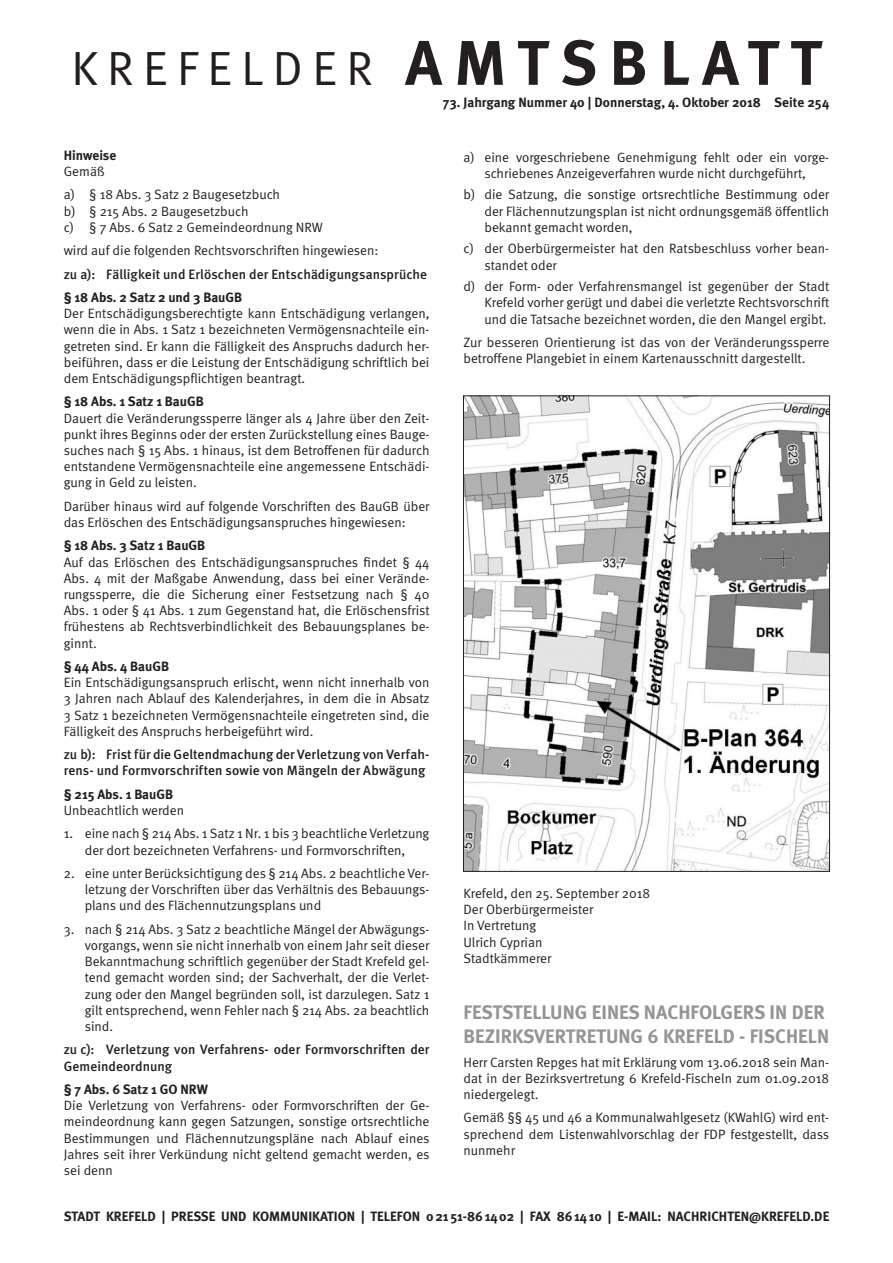
<style>
.page{position:relative;width:893px;height:1263px;background:#fff}
.page>*{position:absolute;margin:0;border:0;box-sizing:border-box;transform-origin:0 0}
.t1{font:48px "Meta Normal";letter-spacing:.2em;color:#231f20}
._13_p_Headline_grau{font:700 19.5px/24px "Meta";color:#939598}
.Fließtext_schwarz_9p{font:13.5px/16.2px "Meta Normal";color:#231f20;text-align:justify}
.Fliesstext_eingerück{font:13.5px/16.2px "Meta Normal";color:#231f20;text-align:justify}
._9_p_schwarz_fett{font:700 13.5px "Meta";color:#231f20}
.Fließtext_schwarz_9p-2{font:500 13.5px/16.2px "Meta";letter-spacing:.005em;color:#231f20}
.s1{font-family:"Meta";font-weight:700;font-size:63px}
</style>
<div class="page">
<img style="left:465px;top:397px;width:363px;height:473px">
<h1 class="t1" style="left:71px;top:40px;width:751px">KREFELDER <span class="s1">AMTSBLATT</span></h1>
<p class="_9_p_schwarz_fett" style="left:443px;top:94px;width:388px">73. Jahrgang Nummer 40 | Donnerstag, 4. Oktober 2018 Seite 254</p>
<p class="_9_p_schwarz_fett" style="left:64px;top:146px;width:54px">Hinweise</p>
<p class="Fließtext_schwarz_9p" style="left:64px;top:163px;width:42px">Gemäß</p>
<p class="Fließtext_schwarz_9p" style="left:64px;top:186px;width:218px">a) § 18 Abs. 3 Satz 2 Baugesetzbuch</p>
<p class="Fließtext_schwarz_9p" style="left:64px;top:203px;width:186px">b) § 215 Abs. 2 Baugesetzbuch</p>
<p class="Fließtext_schwarz_9p" style="left:64px;top:219px;width:260px">c) § 7 Abs. 6 Satz 2 Gemeindeordnung NRW</p>
<p class="Fließtext_schwarz_9p" style="left:64px;top:242px;width:316px">wird auf die folgenden Rechtsvorschriften hingewiesen:</p>
<p class="Fließtext_schwarz_9p-2" style="left:64px;top:266px;width:365px">zu a): Fälligkeit und Erlöschen der Entschädigungsansprüche</p>
<p class="_9_p_schwarz_fett" style="left:64px;top:289px;width:180px">§ 18 Abs. 2 Satz 2 und 3 BauGB</p>
<p class="Fließtext_schwarz_9p" style="left:64px;top:305px;width:367px">Der Entschädigungsberechtigte kann Entschädigung verlangen, wenn die in Abs. 1 Satz 1 bezeichneten Vermögensnachteile ein&shy;getreten sind. Er kann die Fälligkeit des Anspruchs dadurch her&shy;beiführen, dass er die Leistung der Entschädigung schriftlich bei dem Entschädigungspflichtigen beantragt.</p>
<p class="_9_p_schwarz_fett" style="left:64px;top:393px;width:142px">§ 18 Abs. 1 Satz 1 BauGB</p>
<p class="Fließtext_schwarz_9p" style="left:64px;top:410px;width:367px">Dauert die Veränderungssperre länger als 4 Jahre über den Zeit&shy;punkt ihres Beginns oder der ersten Zurückstellung eines Bauge&shy;suches nach § 15 Abs. 1 hinaus, ist dem Betroffenen für dadurch entstandene Vermögensnachteile eine angemessene Entschädi&shy;gung in Geld zu leisten.</p>
<p class="Fließtext_schwarz_9p" style="left:64px;top:498px;width:367px">Darüber hinaus wird auf folgende Vorschriften des BauGB über das Erlöschen des Entschädigungsanspruches hingewiesen:</p>
<p class="_9_p_schwarz_fett" style="left:64px;top:537px;width:143px">§ 18 Abs. 3 Satz 1 BauGB</p>
<p class="Fließtext_schwarz_9p" style="left:64px;top:554px;width:367px">Auf das Erlöschen des Entschädigungsanspruches findet § 44<br>Abs. 4 mit der Maßgabe Anwendung, dass bei einer Verände&shy;rungssperre, die die Sicherung einer Festsetzung nach § 40<br>Abs. 1 oder § 41 Abs. 1 zum Gegenstand hat, die Erlöschensfrist frühestens ab Rechtsverbindlichkeit des Bebauungsplanes be&shy;ginnt.</p>
<p class="_9_p_schwarz_fett" style="left:64px;top:658px;width:107px">§ 44 Abs. 4 BauGB</p>
<p class="Fließtext_schwarz_9p" style="left:64px;top:674px;width:367px">Ein Entschädigungsanspruch erlischt, wenn nicht innerhalb von 3 Jahren nach Ablauf des Kalenderjahres, in dem die in Absatz 3 Satz 1 bezeichneten Vermögensnachteile eingetreten sind, die Fälligkeit des Anspruchs herbeigeführt wird.</p>
<p class="Fließtext_schwarz_9p-2" style="left:64px;top:747px;width:367px">zu b): Frist für die Geltendmachung der Verletzung von Verfah&shy;rens- und Formvorschriften sowie von Mängeln der Abwägung</p>
<p class="_9_p_schwarz_fett" style="left:64px;top:785px;width:111px">§ 215 Abs. 1 BauGB</p>
<p class="Fließtext_schwarz_9p" style="left:64px;top:802px;width:122px">Unbeachtlich werden</p>
<p class="Fliesstext_eingerück" style="left:64px;top:825px;width:367px;text-align:center">1. eine nach § 214 Abs. 1 Satz 1 Nr. 1 bis 3 beachtliche Verletzung der dort bezeichneten Verfahrens- und Formvorschriften,</p>
<p class="Fliesstext_eingerück" style="left:85px;top:865px;width:346px;text-indent:-21px">2. eine unter Berücksichtigung des § 214 Abs. 2 beachtliche Ver&shy;letzung der Vorschriften über das Verhältnis des Bebauungs&shy;plans und des Flächennutzungsplans und</p>
<p class="Fliesstext_eingerück" style="left:85px;top:921px;width:346px;text-indent:-21px">3. nach § 214 Abs. 3 Satz 2 beachtliche Mängel der Abwägungs&shy;vorgangs, wenn sie nicht innerhalb von einem Jahr seit dieser Bekanntmachung schriftlich gegenüber der Stadt Krefeld gel&shy;tend gemacht worden sind; der Sachverhalt, der die Verlet&shy;zung oder den Mangel begründen soll, ist darzulegen. Satz 1 gilt entsprechend, wenn Fehler nach § 214 Abs. 2a beachtlich sind.</p>
<p class="Fließtext_schwarz_9p-2" style="left:64px;top:1042px;width:367px">zu c): Verletzung von Verfahrens- oder Formvorschriften der<br>Gemeindeordnung</p>
<p class="_9_p_schwarz_fett" style="left:64px;top:1081px;width:146px">§ 7 Abs. 6 Satz 1 GO NRW</p>
<p class="Fließtext_schwarz_9p" style="left:64px;top:1097px;width:367px">Die Verletzung von Verfahrens- oder Formvorschriften der Ge&shy;meindeordnung kann gegen Satzungen, sonstige ortsrechtliche Bestimmungen und Flächennutzungspläne nach Ablauf eines Jahres seit ihrer Verkündung nicht geltend gemacht werden, es sei denn</p>
<p class="Fliesstext_eingerück" style="left:463px;top:149px;width:367px;text-align:center">a) eine vorgeschriebene Genehmigung fehlt oder ein vorge&shy;schriebenes Anzeigeverfahren wurde nicht durchgeführt,</p>
<p class="Fliesstext_eingerück" style="left:484px;top:186px;width:346px;text-indent:-21px">b) die Satzung, die sonstige ortsrechtliche Bestimmung oder der Flächennutzungsplan ist nicht ordnungsgemäß öffentlich bekannt gemacht worden,</p>
<p class="Fliesstext_eingerück" style="left:484px;top:240px;width:346px;text-indent:-21px">c) der Oberbürgermeister hat den Ratsbeschluss vorher bean&shy;standet oder</p>
<p class="Fliesstext_eingerück" style="left:484px;top:278px;width:346px;text-indent:-21px">d) der Form- oder Verfahrensmangel ist gegenüber der Stadt Krefeld vorher gerügt und dabei die verletzte Rechtsvorschrift und die Tatsache bezeichnet worden, die den Mangel ergibt.</p>
<p class="Fließtext_schwarz_9p" style="left:463px;top:334px;width:367px">Zur besseren Orientierung ist das von der Veränderungssperre betroffene Plangebiet in einem Kartenausschnitt dargestellt.</p>
<p class="Fließtext_schwarz_9p" style="left:463px;top:885px;width:188px">Krefeld, den 25. September 2018</p>
<p class="Fließtext_schwarz_9p" style="left:463px;top:901px;width:131px">Der Oberbürgermeister</p>
<p class="Fließtext_schwarz_9p" style="left:463px;top:917px;width:74px">In Vertretung</p>
<p class="Fließtext_schwarz_9p" style="left:463px;top:933px;width:80px">Ulrich Cyprian</p>
<p class="Fließtext_schwarz_9p" style="left:463px;top:950px;width:89px">Stadtkämmerer</p>
<p class="_13_p_Headline_grau" style="left:463px;top:1000px;width:367px">FESTSTELLUNG EINES NACHFOLGERS IN DER<br>BEZIRKSVERTRETUNG 6 KREFELD - FISCHELN</p>
<p class="Fließtext_schwarz_9p" style="left:463px;top:1053px;width:367px">Herr Carsten Repges hat mit Erklärung vom 13.06.2018 sein Man&shy;dat in der Bezirksvertretung 6 Krefeld-Fischeln zum 01.09.2018 niedergelegt.</p>
<p class="Fließtext_schwarz_9p" style="left:463px;top:1109px;width:367px">Gemäß §§ 45 und 46 a Kommunalwahlgesetz (KWahlG) wird ent&shy;sprechend dem Listenwahlvorschlag der FDP festgestellt, dass nunmehr</p>
<p class="_9_p_schwarz_fett" style="left:64px;top:1207px;width:767px">STADT KREFELD | PRESSE UND KOMMUNIKATION | TELEFON 02151-861402 | FAX 861410 | E-MAIL: NACHRICHTEN@KREFELD.DE</p>
</div>
